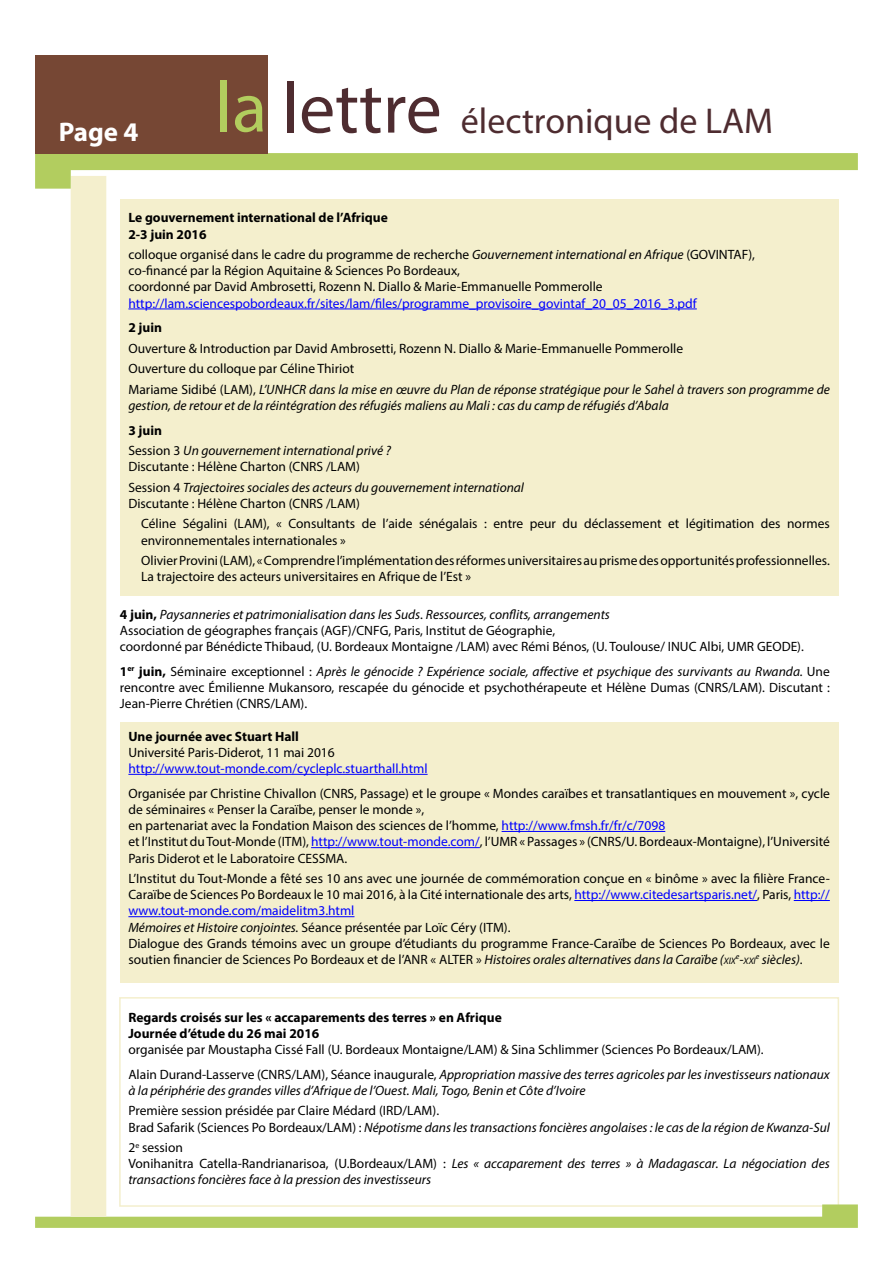
<style>
.page{position:relative;width:893px;height:1263px;background:#fff}
.page>*{position:absolute;margin:0;border:0;box-sizing:border-box;transform-origin:0 0}
.t1{font:36px "Myriad Pro";color:#4e2c30}
.t2{font:700 27px "Myriad Pro";color:#fff}
.t3{font:13.5px/16.2px "Myriad Pro";color:#000}
.t4{font:italic 13.5px/20.4px "Myriad Pro";color:#000}
.t5{font:700 13.5px/16.2px "Myriad Pro";color:#000}
.t6{font:13.5px "Myriad Pro";color:#00f}
.t7{font:italic 9.45px "Myriad Pro";color:#000}
.s1{font-size:72px;color:#b2cd5e}
.s2{font-size:72px}
.s3{font-style:italic}
.s4{font-weight:700;font-style:normal}
.s5{font-style:normal}
.s6{font-weight:700}
.s7{color:#00f}
.s8{font-style:italic;font-size:9.45px}
.s9{font-size:13.5px}
</style>
<div class="page">
<div style="left:120px;top:199px;width:718px;height:397px;background:#f4efcd"></div>
<div style="left:120px;top:722px;width:718px;height:260px;background:#f4efcd"></div>
<div style="left:119px;top:997px;width:720px;height:210px;border:2px solid #f4efcd"></div>
<svg style="left:35px;top:1204px;width:823px;height:24px"></svg>
<div style="left:71px;top:176px;width:35px;height:1041px;background:#f4efcd"></div>
<svg style="left:35px;top:153px;width:823px;height:36px"></svg>
<div style="left:35px;top:55px;width:232px;height:99px;background:#764734"></div>
<hr style="left:128px;top:309px;width:569px;height:1px;background:#00f">
<hr style="left:128px;top:774px;width:300px;height:1px;background:#00f">
<hr style="left:502px;top:831px;width:163px;height:1px;background:#00f">
<hr style="left:311px;top:847px;width:169px;height:1px;background:#00f">
<hr style="left:574px;top:900px;width:183px;height:1px;background:#00f">
<hr style="left:794px;top:900px;width:36px;height:1px;background:#00f">
<hr style="left:128px;top:916px;width:226px;height:1px;background:#00f">
<h2 class="t2" style="left:59px;top:115px;width:81px">Page 4</h2>
<h1 class="t1" style="left:215px;top:98px;width:559px"><span class="s1">la</span> <span class="s2">lettre</span> électronique de LAM</h1>
<p class="t5" style="left:128px;top:209px;width:261px">Le gouvernement international de l’Afrique<br>2-3 juin 2016</p>
<p class="t3" style="left:128px;top:246px;width:628px">colloque organisé dans le cadre du programme de recherche <span class="s3">Gouvernement international en Afrique</span> (GOVINTAF), co-financé par la Région Aquitaine &amp; Sciences Po Bordeaux,<br>coordonné par David Ambrosetti, Rozenn N. Diallo &amp; Marie-Emmanuelle Pommerolle</p>
<p class="t6" style="left:128px;top:295px;width:570px">http://lam.sciencespobordeaux.fr/sites/lam/files/programme_provisoire_govintaf_20_05_2016_3.pdf</p>
<p class="t5" style="left:128px;top:319px;width:35px">2 juin</p>
<p class="t3" style="left:128px;top:338px;width:703px;line-height:20.4px">Ouverture &amp; Introduction par David Ambrosetti, Rozenn N. Diallo &amp; Marie-Emmanuelle Pommerolle<br>Ouverture du colloque par Céline Thiriot<br>Mariame Sidibé (LAM), <span class="s3">L’UNHCR dans la mise en œuvre du Plan de réponse stratégique pour le Sahel à travers son programme de</span></p>
<p class="t4" style="left:128px;top:395px;width:542px">gestion, de retour et de la réintégration des réfugiés maliens au Mali : cas du camp de réfugiés d’Abala</p>
<p class="t4" style="left:128px;top:420px;width:264px"><span class="s4">3 juin<br></span><span class="s5">Session 3</span> Un gouvernement international privé ?</p>
<p class="t4" style="left:128px;top:456px;width:397px"><span class="s5">Discutante : Hélène Charton (CNRS /LAM)<br>Session 4</span> Trajectoires sociales des acteurs du gouvernement international</p>
<p class="t3" style="left:141px;top:493px;width:690px;line-height:20.4px;text-indent:-13px">Discutante : Hélène Charton (CNRS /LAM)<br>Céline Ségalini (LAM), « Consultants de l’aide sénégalais : entre peur du déclassement et légitimation des normes</p>
<p class="t3" style="left:141px;top:530px;width:690px;line-height:20.4px">environnementales internationales »<br>Olivier Provini (LAM), « Comprendre l’implémentation des réformes universitaires au prisme des opportunités professionnelles.</p>
<p class="t3" style="left:141px;top:568px;width:332px">La trajectoire des acteurs universitaires en Afrique de l’Est »</p>
<p class="t3" style="left:120px;top:606px;width:685px"><span class="s6">4 juin,</span> <span class="s3">Paysanneries et patrimonialisation dans les Suds</span>. <span class="s3">Ressources, conflits, arrangements<br></span>Association de géographes français (AGF)/CNFG, Paris, Institut de Géographie,<br>coordonné par Bénédicte Thibaud, (U. Bordeaux Montaigne /LAM) avec Rémi Bénos, (U. Toulouse/ INUC Albi, UMR GEODE).</p>
<p class="t3" style="left:120px;top:663px;width:711px;text-align:justify"><span class="s6">1</span><sup>er</sup> <span class="s6">juin,</span> Séminaire exceptionnel : <span class="s3">Après le génocide ? Expérience sociale, affective et psychique des survivants au Rwanda.</span> Une rencontre avec Émilienne Mukansoro, rescapée du génocide et psychothérapeute et Hélène Dumas (CNRS/LAM). Discutant :<br>Jean-Pierre Chrétien (CNRS/LAM).</p>
<p class="t5" style="left:128px;top:727px;width:172px">Une journée avec Stuart Hall</p>
<p class="t3" style="left:128px;top:744px;width:208px">Université Paris-Diderot, 11 mai 2016</p>
<p class="t6" style="left:128px;top:760px;width:301px">http://www.tout-monde.com/cycleplc.stuarthall.html</p>
<p class="t3" style="left:128px;top:785px;width:703px">Organisée par Christine Chivallon (CNRS, Passage) et le groupe « Mondes caraïbes et transatlantiques en mouvement », cycle de séminaires « Penser la Caraïbe, penser le monde »,<br>en partenariat avec la Fondation Maison des sciences de l’homme, <span class="s7">http://www.fmsh.fr/fr/c/7098<br></span>et l’Institut du Tout-Monde (ITM), <span class="s7">http://www.tout-monde.com/</span>, l’UMR « Passages » (CNRS/U. Bordeaux-Montaigne), l’Université Paris Diderot et le Laboratoire CESSMA.</p>
<p class="t3" style="left:128px;top:870px;width:703px">L’Institut du Tout-Monde a fêté ses 10 ans avec une journée de commémoration conçue en « binôme » avec la filière France-Caraïbe de Sciences Po Bordeaux le 10 mai 2016, à la Cité internationale des arts, <span class="s7">http://www.citedesartsparis.net/</span>, Paris, <span class="s7">http:// www.tout-monde.com/maidelitm3.html<br></span><span class="s3">Mémoires et Histoire conjointes.</span> Séance présentée par Loïc Céry (ITM).<br>Dialogue des Grands témoins avec un groupe d’étudiants du programme France-Caraïbe de Sciences Po Bordeaux, avec le soutien financier de Sciences Po Bordeaux et de l’ANR « ALTER » <span class="s3">Histoires orales alternatives dans la Caraïbe (</span><span class="s8">XIX</span></p>
<p class="t7" style="left:736px;top:955px;width:21px"><sup>e</sup><span class="s9">-</span>XXI</p>
<p class="t4" style="left:756px;top:949px;width:48px"><sup>e</sup> siècles)<span class="s5">.</span></p>
<p class="t5" style="left:128px;top:1008px;width:375px">Regards croisés sur les « accaparements des terres » en Afrique<br>Journée d’étude du 26 mai 2016</p>
<p class="t3" style="left:128px;top:1037px;width:703px;line-height:24.8px">organisée par Moustapha Cissé Fall (U. Bordeaux Montaigne/LAM) &amp; Sina Schlimmer (Sciences Po Bordeaux/LAM).<br>Alain Durand-Lasserve (CNRS/LAM), Séance inaugurale, <span class="s3">Appropriation massive des terres agricoles par les investisseurs nationaux</span></p>
<p class="t4" style="left:128px;top:1080px;width:459px">à la périphérie des grandes villes d’Afrique de l’Ouest. Mali, Togo, Benin et Côte d’Ivoire</p>
<p class="t3" style="left:128px;top:1102px;width:703px">Première session présidée par Claire Médard (IRD/LAM).<br>Brad Safarik (Sciences Po Bordeaux/LAM) : <span class="s3">Népotisme dans les transactions foncières angolaises : le cas de la région de Kwanza-Sul</span></p>
<p class="t4" style="left:128px;top:1139px;width:703px;line-height:16.2px"><span class="s5">2</span><sup>e</sup> <span class="s5">session<br>Vonihanitra Catella-Randrianarisoa, (U.Bordeaux/LAM) :</span> Les « accaparement des terres » à Madagascar. La négociation des transactions foncières face à la pression des investisseurs</p>
</div>
